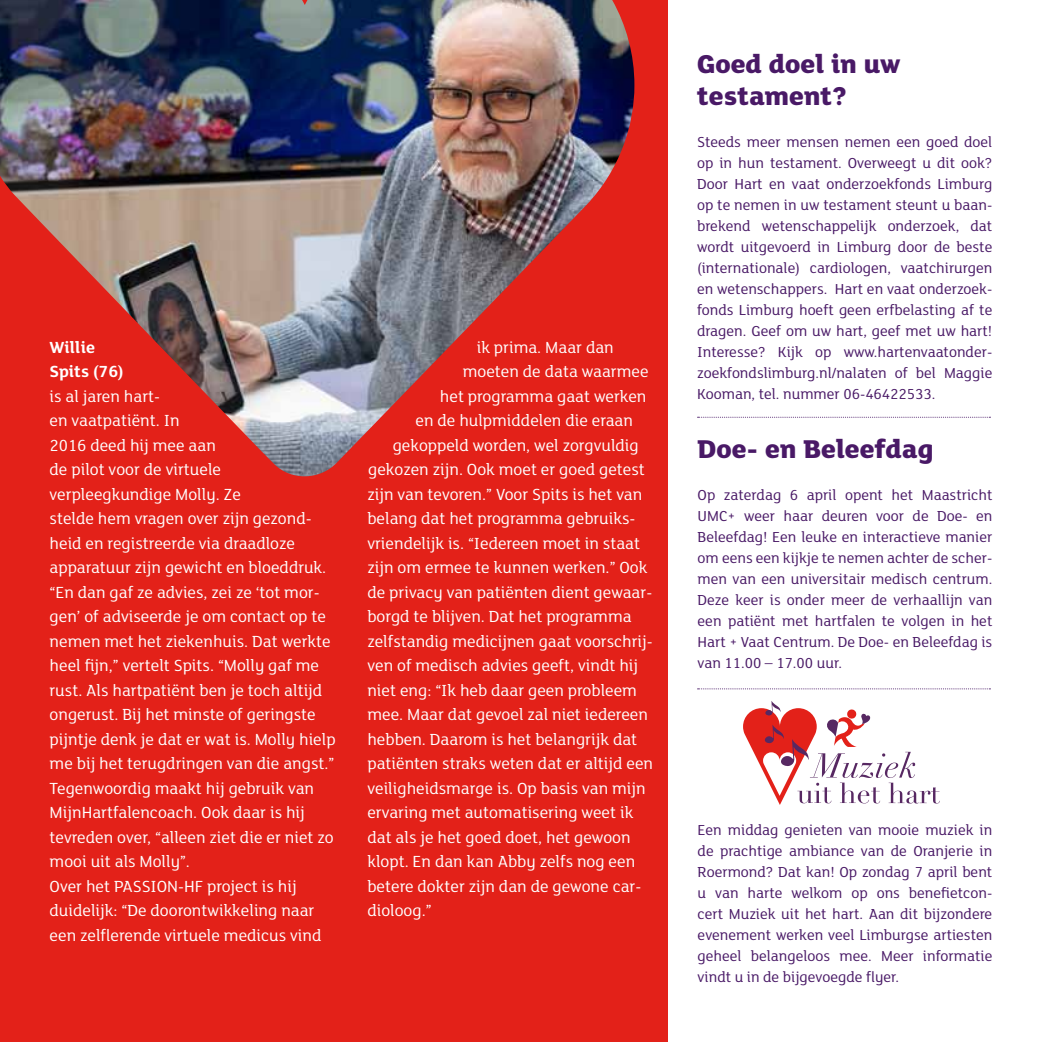
<style>
.page{position:relative;width:1042px;height:1042px;background:#fff}
.page>*{position:absolute;margin:0;border:0;box-sizing:border-box;transform-origin:0 0}
.t1{font:800 28px/31.5px "FS Lola";color:#491966}
.t2{font:17.5px/24.5px "FS Lola";color:#fff}
.t3{font:700 17.5px/24.5px "FS Lola";color:#fff}
.t4{font:15.75px/21px "FS Lola";color:#491966;text-align:justify}
</style>
<div class="page">
<div style="left:0;top:0;width:667px;height:1042px;background:#e32119"></div>
<img style="left:0;top:0;width:634px;height:477px">
<svg style="left:697px;top:417px;width:293px;height:1px"></svg>
<svg style="left:697px;top:688px;width:293px;height:1px"></svg>
<svg style="left:743px;top:701px;width:197px;height:104px"></svg>
<p class="t3" style="left:50px;top:334px;width:76px">Willie<br>Spits (76)</p>
<p class="t2" style="left:50px;top:383px;width:287px">is al jaren hart-<br>en vaatpatiënt. In<br>2016 deed hij mee aan<br>de pilot voor de virtuele verpleegkundige Molly. Ze<br>stelde hem vragen over zijn gezond&shy;heid en registreerde via draadloze apparatuur zijn gewicht en bloeddruk. “En dan gaf ze advies, zei ze ‘tot mor&shy;gen’ of adviseerde je om contact op te nemen met het ziekenhuis. Dat werkte heel fijn,” vertelt Spits. “Molly gaf me rust. Als hartpatiënt ben je toch altijd ongerust. Bij het minste of geringste pijntje denk je dat er wat is. Molly hielp me bij het terugdringen van die angst.” Tegenwoordig maakt hij gebruik van MijnHartfalencoach. Ook daar is hij tevreden over, “alleen ziet die er niet zo mooi uit als Molly”.<br>Over het PASSION-HF project is hij duidelijk: “De doorontwikkeling naar een zelflerende virtuele medicus vind</p>
<p class="t2" style="left:477px;top:334px;width:139px">ik prima. Maar dan</p>
<p class="t2" style="left:463px;top:358px;width:187px">moeten de data waarmee</p>
<p class="t2" style="left:440px;top:383px;width:208px">het programma gaat werken</p>
<p class="t2" style="left:415px;top:407px;width:219px">en de hulpmiddelen die eraan</p>
<p class="t2" style="left:393px;top:432px;width:247px">gekoppeld worden, wel zorgvuldig</p>
<p class="t2" style="left:368px;top:456px;width:278px">gekozen zijn. Ook moet er goed getest</p>
<p class="t2" style="left:367px;top:481px;width:276px">zijn van tevoren.” Voor Spits is het van</p>
<p class="t2" style="left:367px;top:505px;width:269px">belang dat het programma gebruiks-</p>
<p class="t2" style="left:367px;top:530px;width:274px">vriendelijk is. “Iedereen moet in staat</p>
<p class="t2" style="left:367px;top:554px;width:281px">zijn om ermee te kunnen werken.” Ook</p>
<p class="t2" style="left:367px;top:579px;width:286px">de privacy van patiënten dient gewaar-</p>
<p class="t2" style="left:367px;top:603px;width:266px">borgd te blijven. Dat het programma</p>
<p class="t2" style="left:367px;top:628px;width:287px">zelfstandig medicijnen gaat voorschrij-</p>
<p class="t2" style="left:367px;top:652px;width:272px">ven of medisch advies geeft, vindt hij</p>
<p class="t2" style="left:367px;top:677px;width:271px">niet eng: “Ik heb daar geen probleem</p>
<p class="t2" style="left:367px;top:701px;width:282px">mee. Maar dat gevoel zal niet iedereen</p>
<p class="t2" style="left:367px;top:726px;width:271px">hebben. Daarom is het belangrijk dat</p>
<p class="t2" style="left:367px;top:750px;width:287px">patiënten straks weten dat er altijd een</p>
<p class="t2" style="left:367px;top:775px;width:280px">veiligheidsmarge is. Op basis van mijn</p>
<p class="t2" style="left:367px;top:799px;width:267px">ervaring met automatisering weet ik</p>
<p class="t2" style="left:367px;top:824px;width:265px">dat als je het goed doet, het gewoon</p>
<p class="t2" style="left:367px;top:848px;width:269px">klopt. En dan kan Abby zelfs nog een</p>
<p class="t2" style="left:367px;top:873px;width:275px">betere dokter zijn dan de gewone car-</p>
<p class="t2" style="left:367px;top:897px;width:66px">dioloog.”</p>
<h1 class="t1" style="left:697px;top:47px;width:205px">Goed doel in uw testament?</h1>
<p class="t4" style="left:697px;top:130px;width:297px">Steeds meer mensen nemen een goed doel op in hun testament. Overweegt u dit ook?<br>Door Hart en vaat onderzoekfonds Limburg op te nemen in uw testament steunt u baan&shy;brekend wetenschappelijk onderzoek, dat wordt uitgevoerd in Limburg door de beste (internationale) cardiologen, vaatchirurgen en wetenschappers. Hart en vaat onderzoek&shy;fonds Limburg hoeft geen erfbelasting af te dragen. Geef om uw hart, geef met uw hart!<br>Interesse? Kijk op www.hartenvaatonder&shy;zoekfondslimburg.nl/nalaten of bel Maggie Kooman, tel. nummer 06-46422533.</p>
<h1 class="t1" style="left:697px;top:431px;width:237px">Doe- en Beleefdag</h1>
<p class="t4" style="left:697px;top:484px;width:296px">Op zaterdag 6 april opent het Maastricht UMC+ weer haar deuren voor de Doe- en Beleefdag! Een leuke en interactieve manier om eens een kijkje te nemen achter de scher&shy;men van een universitair medisch centrum.<br>Deze keer is onder meer de verhaallijn van een patiënt met hartfalen te volgen in het Hart + Vaat Centrum. De Doe- en Beleefdag is van 11.00 – 17.00 uur.</p>
<p class="t4" style="left:697px;top:819px;width:296px">Een middag genieten van mooie muziek in de prachtige ambiance van de Oranjerie in Roermond? Dat kan! Op zondag 7 april bent u van harte welkom op ons benefietcon&shy;cert Muziek uit het hart. Aan dit bijzondere evenement werken veel Limburgse artiesten geheel belangeloos mee. Meer informatie vindt u in de bijgevoegde flyer.</p>
</div>
